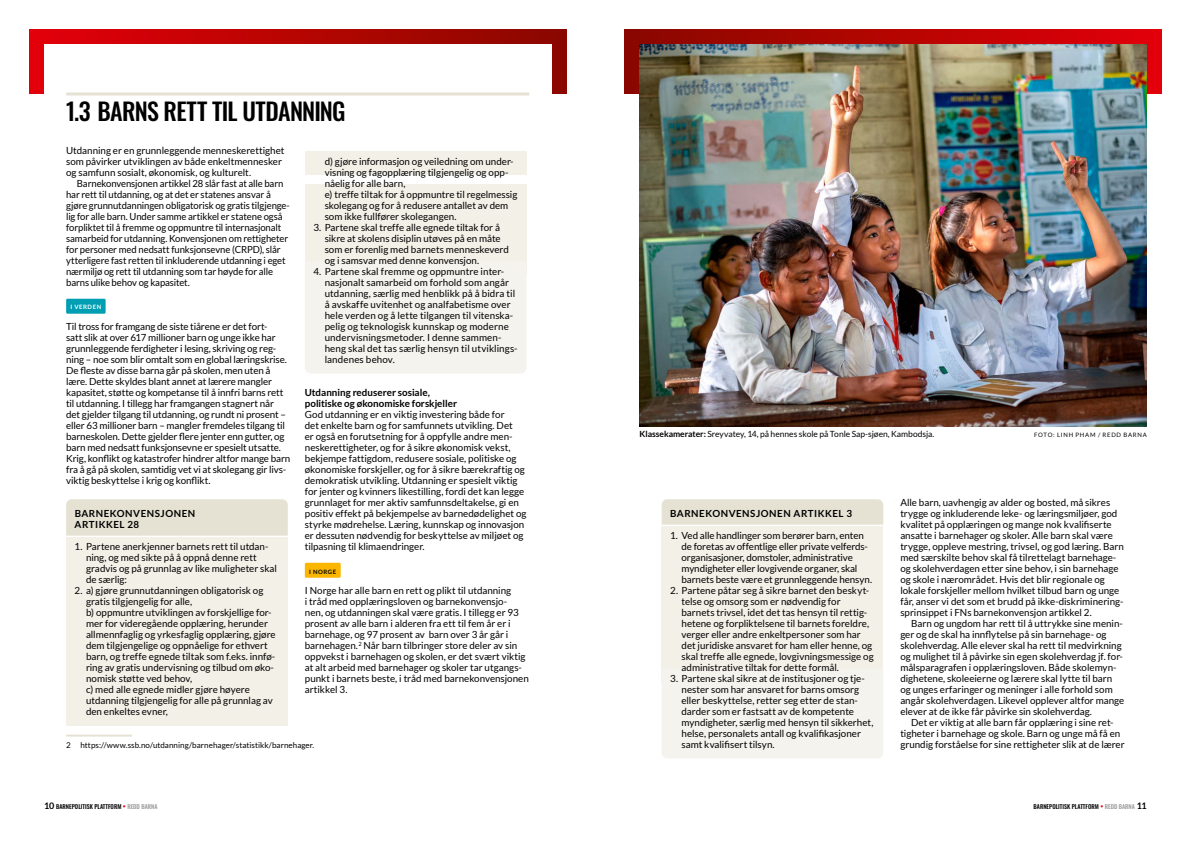
<style>
.page{position:relative;width:1191px;height:842px;background:#fff}
.page>*{position:absolute;margin:0;border:0;box-sizing:border-box;transform-origin:0 0}
.t1{font:24px "Oswald";letter-spacing:-.03em;color:#000}
.t2{font:9.8px/11px "Lato";letter-spacing:-.005em;color:#000}
.t3{font:700 9.8px/11px "Lato";letter-spacing:.01em;color:#000}
.t4{font:700 9.8px/11px "Lato";letter-spacing:.05em;color:#000}
.t5{font:8.5px "Lato";letter-spacing:-.005em;color:#000}
.t6{font:8px "Lato";letter-spacing:.005em;color:#000}
.t7{font:6px "Oswald";color:#000}
.t8{font:6px "Lato";letter-spacing:.12em;color:#000}
.t9{font:700 6px "Lato";letter-spacing:.09em;color:#fff}
.t10{font:700 6px "Lato";letter-spacing:.1em;color:#000}
.s1{font-weight:700}
.s2{font-family:"Lato";font-weight:700;font-size:9px}
.s3{font-size:7px;color:#e3000b}
.s4{color:#9c9c9c}
</style>
<div class="page">
<div style="left:29px;top:29px;width:537px;height:65px;background:linear-gradient(to right,#e20008,#8b0b00)"></div>
<div style="left:625px;top:29px;width:536px;height:65px;background:linear-gradient(to right,#890800,#e20009)"></div>
<div style="left:44px;top:44px;width:507px;height:74px;background:#fff"></div>
<hr style="left:66px;top:92px;width:463px;height:3px;background:#e6e2d3">
<hr style="left:66px;top:735px;width:66px;height:2px;background:#e6e2d3">
<div style="left:66px;top:299px;width:40px;height:15px;background:#009eb3"></div>
<div style="left:66px;top:499px;width:222px;height:37px;background:#e6e2d3"></div>
<div style="left:66px;top:536px;width:222px;height:57px;background:#f3f0e8"></div>
<div style="left:66px;top:580px;width:222px;height:35px;background:#f3f0e8"></div>
<div style="left:66px;top:602px;width:222px;height:90px;background:#f3f0e8"></div>
<div style="left:66px;top:679px;width:222px;height:46px;background:#f3f0e8"></div>
<div style="left:305px;top:151px;width:221px;height:24px;background:#f3f0e8"></div>
<div style="left:305px;top:184px;width:221px;height:46px;background:#f3f0e8"></div>
<div style="left:305px;top:217px;width:221px;height:57px;background:#f3f0e8"></div>
<div style="left:305px;top:274px;width:221px;height:99px;background:#f5f3ed"></div>
<div style="left:305px;top:563px;width:36px;height:15px;background:#fbb600"></div>
<svg style="left:661px;top:499px;width:222px;height:26px;background:#e6e2d4"></svg>
<div style="left:661px;top:525px;width:222px;height:68px;background:#f3f0e8"></div>
<div style="left:661px;top:580px;width:222px;height:101px;background:#f3f0e8"></div>
<div style="left:661px;top:681px;width:222px;height:77px;background:#f5f3ed"></div>
<img style="left:639px;top:44px;width:507px;height:382px">
<h1 class="t1" style="left:66px;top:99px;width:281px">1.3 BARNS RETT TIL UTDANNING</h1>
<p class="t2" style="left:66px;top:145px;width:220px">Utdanning er en grunnleggende menneskerettighet som påvirker utviklingen av både enkeltmennesker og samfunn sosialt, økonomisk, og kulturelt.</p>
<p class="t2" style="left:66px;top:178px;width:225px;text-indent:11px">Barnekonvensjonen artikkel 28 slår fast at alle barn har rett til utdanning, og at det er statenes ansvar å gjøre grunnutdanningen obligatorisk og gratis tilgjenge&shy;lig for alle barn. Under samme artikkel er statene også forpliktet til å fremme og oppmuntre til internasjonalt samarbeid for utdanning. Konvensjonen om rettigheter for personer med nedsatt funksjonsevne (CRPD), slår ytterligere fast retten til inkluderende utdanning i eget nærmiljø og rett til utdanning som tar høyde for alle barns ulike behov og kapasitet.</p>
<p class="t9" style="left:70px;top:303px;width:32px">I VERDEN</p>
<p class="t2" style="left:66px;top:321px;width:226px">Til tross for framgang de siste tiårene er det fort-<br>satt slik at over 617 millioner barn og unge ikke har grunnleggende ferdigheter i lesing, skriving og reg&shy;ning – noe som blir omtalt som en global læringskrise.<br>De fleste av disse barna går på skolen, men uten å lære. Dette skyldes blant annet at lærere mangler kapasitet, støtte og kompetanse til å innfri barns rett til utdanning. I tillegg har framgangen stagnert når det gjelder tilgang til utdanning, og rundt ni prosent – eller 63 millioner barn – mangler fremdeles tilgang til barneskolen. Dette gjelder flere jenter enn gutter, og barn med nedsatt funksjonsevne er spesielt utsatte.<br>Krig, konflikt og katastrofer hindrer altfor mange barn fra å gå på skolen, samtidig vet vi at skolegang gir livs&shy;viktig beskyttelse i krig og konflikt.</p>
<p class="t4" style="left:75px;top:508px;width:122px">BARNEKONVENSJONEN<br>ARTIKKEL 28</p>
<p class="t2" style="left:86px;top:541px;width:192px;text-indent:-11px">1. Partene anerkjenner barnets rett til utdan&shy;ning, og med sikte på å oppnå denne rett gradvis og på grunnlag av like muligheter skal de særlig:</p>
<p class="t2" style="left:86px;top:585px;width:191px;text-indent:-11px">2. a) gjøre grunnutdanningen obligatorisk og gratis tilgjengelig for alle,<br>b) oppmuntre utviklingen av forskjellige for&shy;mer for videregående opplæring, herunder allmennfaglig og yrkesfaglig opplæring, gjøre dem tilgjengelige og oppnåelige for ethvert barn, og treffe egnede tiltak som f.eks. innfø&shy;ring av gratis undervisning og tilbud om øko&shy;nomisk støtte ved behov,<br>c) med alle egnede midler gjøre høyere utdanning tilgjengelig for alle på grunnlag av den enkeltes evner,</p>
<p class="t2" style="left:325px;top:156px;width:194px">d) gjøre informasjon og veiledning om under&shy;visning og fagopplæring tilgjengelig og opp&shy;nåelig for alle barn,<br>e) treffe tiltak for å oppmuntre til regelmessig skolegang og for å redusere antallet av dem som ikke fullfører skolegangen.</p>
<p class="t2" style="left:325px;top:222px;width:186px;text-indent:-11px">3. Partene skal treffe alle egnede tiltak for å sikre at skolens disiplin utøves på en måte som er forenlig med barnets menneskeverd og i samsvar med denne konvensjon.</p>
<p class="t2" style="left:325px;top:266px;width:194px;text-indent:-11px">4. Partene skal fremme og oppmuntre inter&shy;nasjonalt samarbeid om forhold som angår utdanning, særlig med henblikk på å bidra til å avskaffe uvitenhet og analfabetisme over hele verden og å lette tilgangen til vitenska&shy;pelig og teknologisk kunnskap og moderne undervisningsmetoder. I denne sammen&shy;heng skal det tas særlig hensyn til utviklings&shy;landenes behov.</p>
<p class="t3" style="left:305px;top:387px;width:154px">Utdanning reduserer sosiale, politiske og økonomiske forskjeller</p>
<p class="t2" style="left:305px;top:409px;width:223px">God utdanning er en viktig investering både for<br>det enkelte barn og for samfunnets utvikling. Det<br>er også en forutsetning for å oppfylle andre men&shy;neskerettigheter, og for å sikre økonomisk vekst, bekjempe fattigdom, redusere sosiale, politiske og økonomiske forskjeller, og for å sikre bærekraftig og demokratisk utvikling. Utdanning er spesielt viktig for jenter og kvinners likestilling, fordi det kan legge grunnlaget for mer aktiv samfunnsdeltakelse, gi en positiv effekt på bekjempelse av barnedødelighet og styrke mødrehelse. Læring, kunnskap og innovasjon er dessuten nødvendig for beskyttelse av miljøet og tilpasning til klimaendringer.</p>
<p class="t10" style="left:309px;top:568px;width:29px">I NORGE</p>
<p class="t2" style="left:305px;top:585px;width:225px">I Norge har alle barn en rett og plikt til utdanning<br>i tråd med opplæringsloven og barnekonvensjo-<br>nen, og utdanningen skal være gratis. I tillegg er 93 prosent av alle barn i alderen fra ett til fem år er i barnehage, og 97 prosent av barn over 3 år går i barnehagen.<sup>2</sup> Når barn tilbringer store deler av sin oppvekst i barnehagen og skolen, er det svært viktig at alt arbeid med barnehager og skoler tar utgangs&shy;punkt i barnets beste, i tråd med barnekonvensjonen artikkel 3.</p>
<p class="t6" style="left:66px;top:741px;width:250px">2 https://www.ssb.no/utdanning/barnehager/statistikk/barnehager.</p>
<p class="t5" style="left:639px;top:429px;width:296px"><span class="s1">Klassekamerater:</span> Sreyvatey, 14, på hennes skole på Tonle Sap-sjøen, Kambodsja.</p>
<p class="t8" style="left:1034px;top:431px;width:114px">FOTO: LINH PHAM / REDD BARNA</p>
<p class="t4" style="left:670px;top:508px;width:183px">BARNEKONVENSJONEN ARTIKKEL 3</p>
<p class="t2" style="left:681px;top:530px;width:192px;text-indent:-11px">1. Ved alle handlinger som berører barn, enten de foretas av offentlige eller private velferds&shy;organisasjoner, domstoler, administrative myndigheter eller lovgivende organer, skal barnets beste være et grunnleggende hensyn.</p>
<p class="t2" style="left:681px;top:585px;width:194px;text-indent:-11px">2. Partene påtar seg å sikre barnet den beskyt&shy;telse og omsorg som er nødvendig for barnets trivsel, idet det tas hensyn til rettig&shy;hetene og forpliktelsene til barnets foreldre, verger eller andre enkeltpersoner som har det juridiske ansvaret for ham eller henne, og skal treffe alle egnede, lovgivningsmessige og administrative tiltak for dette formål.</p>
<p class="t2" style="left:681px;top:673px;width:193px;text-indent:-11px">3. Partene skal sikre at de institusjoner og tje&shy;nester som har ansvaret for barns omsorg eller beskyttelse, retter seg etter de stan&shy;darder som er fastsatt av de kompetente myndigheter, særlig med hensyn til sikkerhet, helse, personalets antall og kvalifikasjoner samt kvalifisert tilsyn.</p>
<p class="t2" style="left:900px;top:497px;width:225px">Alle barn, uavhengig av alder og bosted, må sikres trygge og inkluderende leke- og læringsmiljøer, god kvalitet på opplæringen og mange nok kvalifiserte ansatte i barnehager og skoler. Alle barn skal være trygge, oppleve mestring, trivsel, og god læring. Barn med særskilte behov skal få tilrettelagt barnehage&shy;og skolehverdagen etter sine behov, i sin barnehage og skole i nærområdet. Hvis det blir regionale og lokale forskjeller mellom hvilket tilbud barn og unge får, anser vi det som et brudd på ikke-diskriminering&shy;sprinsippet i FNs barnekonvensjon artikkel 2.</p>
<p class="t2" style="left:900px;top:618px;width:225px;text-indent:11px">Barn og ungdom har rett til å uttrykke sine menin&shy;ger og de skal ha innflytelse på sin barnehage- og skolehverdag. Alle elever skal ha rett til medvirkning og mulighet til å påvirke sin egen skolehverdag jf. for&shy;målsparagrafen i opplæringsloven. Både skolemyn&shy;dighetene, skoleeierne og lærere skal lytte til barn og unges erfaringer og meninger i alle forhold som angår skolehverdagen. Likevel opplever altfor mange elever at de ikke får påvirke sin skolehverdag.</p>
<p class="t2" style="left:900px;top:717px;width:226px;text-align:center">Det er viktig at alle barn får opplæring i sine ret&shy;tigheter i barnehage og skole. Barn og unge må få en grundig forståelse for sine rettigheter slik at de lærer</p>
<p class="t7" style="left:44px;top:803px;width:115px"><span class="s2">10</span> BARNEPOLITISK PLATTFORM <span class="s3">•</span> <span class="s4">REDD BARNA</span></p>
<p class="t7" style="left:1033px;top:803px;width:115px">BARNEPOLITISK PLATTFORM <span class="s3">•</span> <span class="s4">REDD BARNA</span> <span class="s2">11</span></p>
</div>
